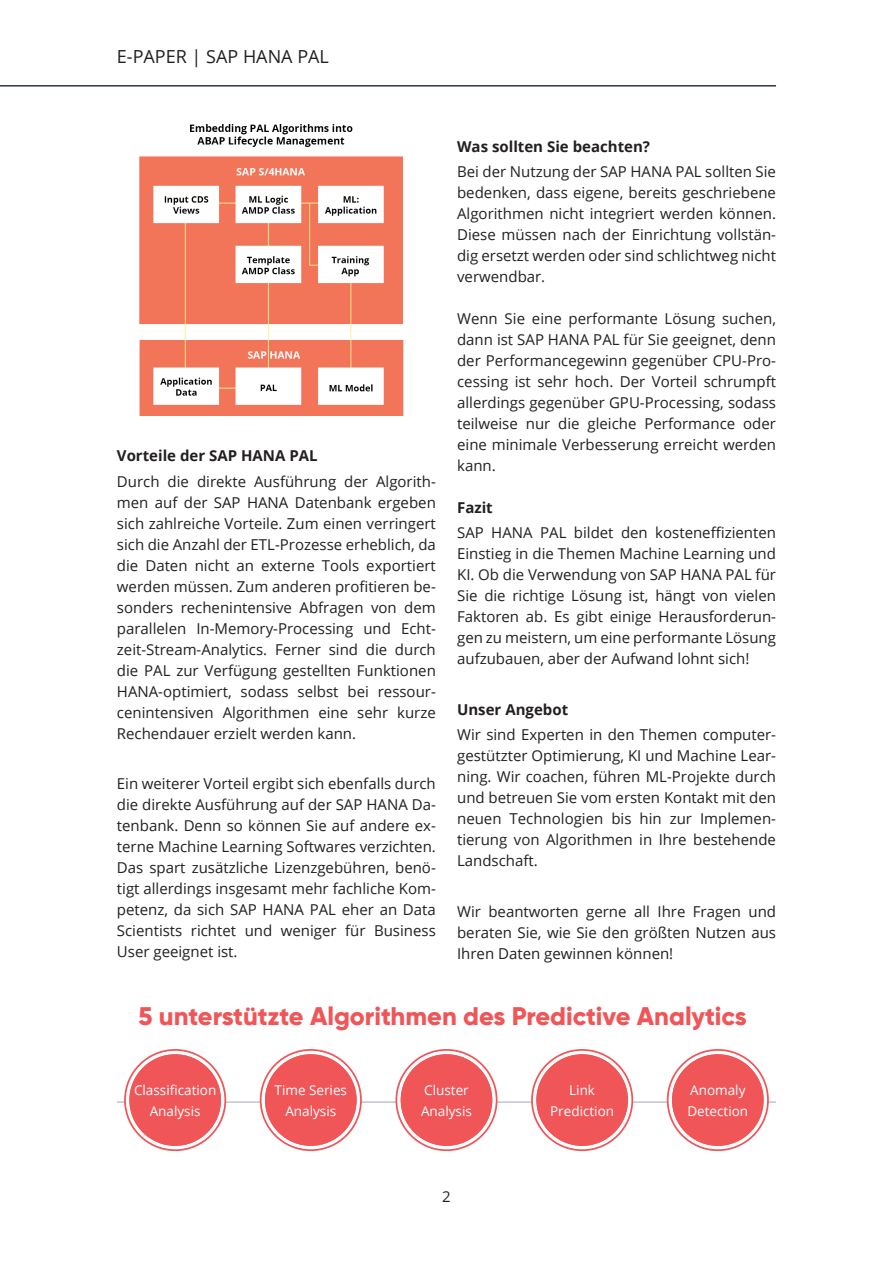
<style>
.page{position:relative;width:893px;height:1263px;background:#fff}
.page>*{position:absolute;margin:0;border:0;box-sizing:border-box;transform-origin:0 0}
.t1{font:800 25.5px "Gilroy";color:#f05558}
.t2{font:18px "Open Sans";color:#231f20}
.t3{font:15px/21px "Open Sans";color:#231f20;text-align:justify}
.t4{font:700 15px "Open Sans";color:#231f20}
.t5{font:13.5px/21px "Open Sans";color:#fff;text-align:center}
</style>
<div class="page">
<hr style="left:0;top:85px;width:776px;height:2px;background:#2b3743">
<img style="left:139px;top:124px;width:265px;height:292px">
<hr style="left:117px;top:1101px;width:659px;height:2px;background:#c0c6ce">
<div style="left:125px;top:1050px;width:100px;height:100px;border:9px solid #fff;border-radius:50%"></div>
<div style="left:129px;top:1054px;width:92px;height:92px;background:#f05558;border-radius:50%"></div>
<div style="left:124px;top:1049px;width:102px;height:102px;border:2px solid #f05558;border-radius:50%"></div>
<div style="left:129px;top:1054px;width:92px;height:92px;border:5px solid #f05558;border-radius:50%"></div>
<div style="left:261px;top:1050px;width:100px;height:100px;border:9px solid #fff;border-radius:50%"></div>
<div style="left:265px;top:1054px;width:92px;height:92px;background:#f05558;border-radius:50%"></div>
<div style="left:260px;top:1049px;width:102px;height:102px;border:2px solid #f05558;border-radius:50%"></div>
<div style="left:265px;top:1054px;width:92px;height:92px;border:5px solid #f05558;border-radius:50%"></div>
<div style="left:396px;top:1050px;width:101px;height:100px;border:9px solid #fff;border-radius:50%"></div>
<div style="left:401px;top:1054px;width:91px;height:92px;background:#f05558;border-radius:50%"></div>
<div style="left:395px;top:1049px;width:102px;height:102px;border:2px solid #f05558;border-radius:50%"></div>
<div style="left:401px;top:1054px;width:91px;height:92px;border:5px solid #f05558;border-radius:50%"></div>
<div style="left:532px;top:1050px;width:100px;height:100px;border:9px solid #fff;border-radius:50%"></div>
<div style="left:536px;top:1054px;width:92px;height:92px;background:#f05558;border-radius:50%"></div>
<div style="left:531px;top:1049px;width:102px;height:102px;border:2px solid #f05558;border-radius:50%"></div>
<div style="left:536px;top:1054px;width:92px;height:92px;border:5px solid #f05558;border-radius:50%"></div>
<div style="left:667px;top:1050px;width:101px;height:100px;border:9px solid #fff;border-radius:50%"></div>
<div style="left:672px;top:1054px;width:92px;height:92px;background:#f05558;border-radius:50%"></div>
<div style="left:667px;top:1049px;width:102px;height:102px;border:2px solid #f05558;border-radius:50%"></div>
<div style="left:672px;top:1054px;width:92px;height:92px;border:5px solid #f05558;border-radius:50%"></div>
<p class="t2" style="left:117px;top:44px;width:213px">E-PAPER | SAP HANA PAL</p>
<p class="t4" style="left:117px;top:445px;width:202px">Vorteile der SAP HANA PAL</p>
<p class="t3" style="left:117px;top:470px;width:320px">Durch die direkte Ausführung der Algorith&shy;men auf der SAP HANA Datenbank ergeben sich zahlreiche Vorteile. Zum einen verringert sich die Anzahl der ETL-Prozesse erheblich, da die Daten nicht an externe Tools exportiert werden müssen. Zum anderen profitieren be&shy;sonders rechenintensive Abfragen von dem parallelen In-Memory-Processing und Echt&shy;zeit-Stream-Analytics. Ferner sind die durch die PAL zur Verfügung gestellten Funktionen HANA-optimiert, sodass selbst bei ressour&shy;cenintensiven Algorithmen eine sehr kurze Rechendauer erzielt werden kann.</p>
<p class="t3" style="left:117px;top:773px;width:320px">Ein weiterer Vorteil ergibt sich ebenfalls durch die direkte Ausführung auf der SAP HANA Da&shy;tenbank. Denn so können Sie auf andere ex&shy;terne Machine Learning Softwares verzichten.<br>Das spart zusätzliche Lizenzgebühren, benö&shy;tigt allerdings insgesamt mehr fachliche Kom&shy;petenz, da sich SAP HANA PAL eher an Data Scientists richtet und weniger für Business User geeignet ist.</p>
<p class="t4" style="left:457px;top:136px;width:194px">Was sollten Sie beachten?</p>
<p class="t3" style="left:457px;top:161px;width:320px">Bei der Nutzung der SAP HANA PAL sollten Sie bedenken, dass eigene, bereits geschriebene Algorithmen nicht integriert werden können.<br>Diese müssen nach der Einrichtung vollstän&shy;dig ersetzt werden oder sind schlichtweg nicht verwendbar.</p>
<p class="t3" style="left:457px;top:308px;width:320px">Wenn Sie eine performante Lösung suchen, dann ist SAP HANA PAL für Sie geeignet, denn der Performancegewinn gegenüber CPU-Pro&shy;cessing ist sehr hoch. Der Vorteil schrumpft allerdings gegenüber GPU-Processing, sodass teilweise nur die gleiche Performance oder eine minimale Verbesserung erreicht werden kann.</p>
<p class="t4" style="left:457px;top:497px;width:37px">Fazit</p>
<p class="t3" style="left:457px;top:522px;width:320px">SAP HANA PAL bildet den kosteneffizienten Einstieg in die Themen Machine Learning und KI. Ob die Verwendung von SAP HANA PAL für Sie die richtige Lösung ist, hängt von vielen Faktoren ab. Es gibt einige Herausforderun&shy;gen zu meistern, um eine performante Lösung aufzubauen, aber der Aufwand lohnt sich!</p>
<p class="t4" style="left:457px;top:699px;width:113px">Unser Angebot</p>
<p class="t3" style="left:457px;top:724px;width:320px">Wir sind Experten in den Themen computer&shy;gestützter Optimierung, KI und Machine Lear&shy;ning. Wir coachen, führen ML-Projekte durch und betreuen Sie vom ersten Kontakt mit den neuen Technologien bis hin zur Implemen&shy;tierung von Algorithmen in Ihre bestehende Landschaft.</p>
<p class="t3" style="left:457px;top:900px;width:320px">Wir beantworten gerne all Ihre Fragen und beraten Sie, wie Sie den größten Nutzen aus Ihren Daten gewinnen können!</p>
<h1 class="t1" style="left:138px;top:1000px;width:610px">5 unterstützte Algorithmen des Predictive Analytics</h1>
<p class="t5" style="left:134px;top:1079px;width:84px">Classification<br>Analysis</p>
<p class="t5" style="left:275px;top:1079px;width:74px">Time Series<br>Analysis</p>
<p class="t5" style="left:421px;top:1079px;width:52px;text-align:left">Cluster<br>Analysis</p>
<p class="t5" style="left:550px;top:1079px;width:65px">Link<br>Prediction</p>
<p class="t5" style="left:687px;top:1079px;width:62px;text-align:left">Anomaly<br>Detection</p>
<p class="t3" style="left:442px;top:1186px;width:10px">2</p>
</div>
